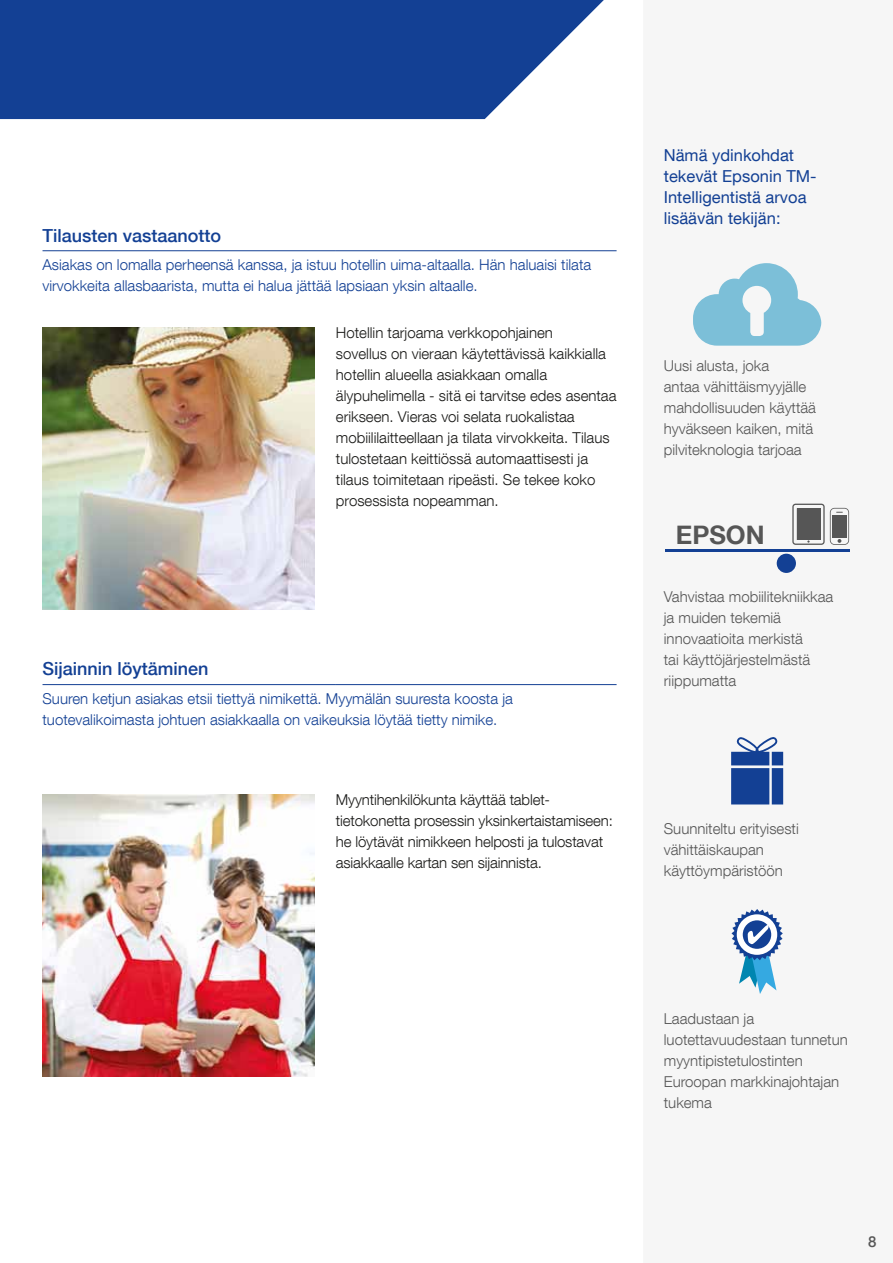
<style>
.page{position:relative;width:893px;height:1263px;background:#fff}
.page>*{position:absolute;margin:0;border:0;box-sizing:border-box;transform-origin:0 0}
.t1{font:700 25.5px "Helvetica Neue LT Com";color:#565656}
.t2{font:500 18px "Helvetica Neue LT Com";color:#134094}
.t3{font:16.5px/21px "Helvetica Neue LT Com";color:#134094}
.t4{font:300 15px/21px "Helvetica Neue LT Com";color:#1a1a18}
.t5{font:300 15px/21px "Helvetica Neue LT Com";color:#565656}
.t6{font:300 15px/21px "Helvetica Neue LT Com";color:#134094}
.t7{font:500 15px "Helvetica Neue LT Com";color:#565656}
</style>
<div class="page">
<svg style="left:0;top:0;width:604px;height:119px;background:#2a529e"></svg>
<svg style="left:693px;top:263px;width:128px;height:83px"></svg>
<svg style="left:792px;top:504px;width:57px;height:41px"></svg>
<hr style="left:665px;top:549px;width:184px;height:3px;background:#134094">
<div style="left:777px;top:554px;width:19px;height:19px;background:#134094;border-radius:50%"></div>
<svg style="left:731px;top:737px;width:52px;height:67px"></svg>
<svg style="left:731px;top:909px;width:52px;height:85px"></svg>
<hr style="left:43px;top:250px;width:293px;height:1px;background:#134094">
<hr style="left:336px;top:250px;width:281px;height:1px;background:#134094">
<hr style="left:43px;top:684px;width:293px;height:1px;background:#134094">
<hr style="left:336px;top:684px;width:281px;height:1px;background:#134094">
<img style="left:43px;top:327px;width:272px;height:283px">
<img style="left:43px;top:794px;width:272px;height:283px">
<p class="t2" style="left:43px;top:224px;width:180px">Tilausten vastaanotto</p>
<p class="t6" style="left:43px;top:254px;width:550px">Asiakas on lomalla perheensä kanssa, ja istuu hotellin uima-altaalla. Hän haluaisi tilata virvokkeita allasbaarista, mutta ei halua jättää lapsiaan yksin altaalle.</p>
<p class="t4" style="left:336px;top:322px;width:282px">Hotellin tarjoama verkkopohjainen<br>sovellus on vieraan käytettävissä kaikkialla hotellin alueella asiakkaan omalla älypuhelimella - sitä ei tarvitse edes asentaa erikseen. Vieras voi selata ruokalistaa mobiililaitteellaan ja tilata virvokkeita. Tilaus tulostetaan keittiössä automaattisesti ja tilaus toimitetaan ripeästi. Se tekee koko prosessista nopeamman.</p>
<p class="t2" style="left:43px;top:658px;width:168px">Sijainnin löytäminen</p>
<p class="t6" style="left:43px;top:688px;width:472px">Suuren ketjun asiakas etsii tiettyä nimikettä. Myymälän suuresta koosta ja tuotevalikoimasta johtuen asiakkaalla on vaikeuksia löytää tietty nimike.</p>
<p class="t4" style="left:336px;top:789px;width:278px">Myyntihenkilökunta käyttää tablet&shy;tietokonetta prosessin yksinkertaistamiseen: he löytävät nimikkeen helposti ja tulostavat asiakkaalle kartan sen sijainnista.</p>
<p class="t3" style="left:664px;top:144px;width:154px">Nämä ydinkohdat tekevät Epsonin TM-<br>Intelligentistä arvoa lisäävän tekijän:</p>
<p class="t5" style="left:664px;top:355px;width:154px">Uusi alusta, joka<br>antaa vähittäismyyjälle mahdollisuuden käyttää hyväkseen kaiken, mitä pilviteknologia tarjoaa</p>
<h1 class="t1" style="left:676px;top:519px;width:90px">EPSON</h1>
<p class="t5" style="left:664px;top:586px;width:171px">Vahvistaa mobiilitekniikkaa ja muiden tekemiä innovaatioita merkistä<br>tai käyttöjärjestelmästä riippumatta</p>
<p class="t5" style="left:664px;top:818px;width:136px">Suunniteltu erityisesti vähittäiskaupan käyttöympäristöön</p>
<p class="t5" style="left:664px;top:1007px;width:185px">Laadustaan ja luotettavuudestaan tunnetun myyntipistetulostinten<br>Euroopan markkinajohtajan tukema</p>
<p class="t7" style="left:868px;top:1233px;width:10px">8</p>
</div>
